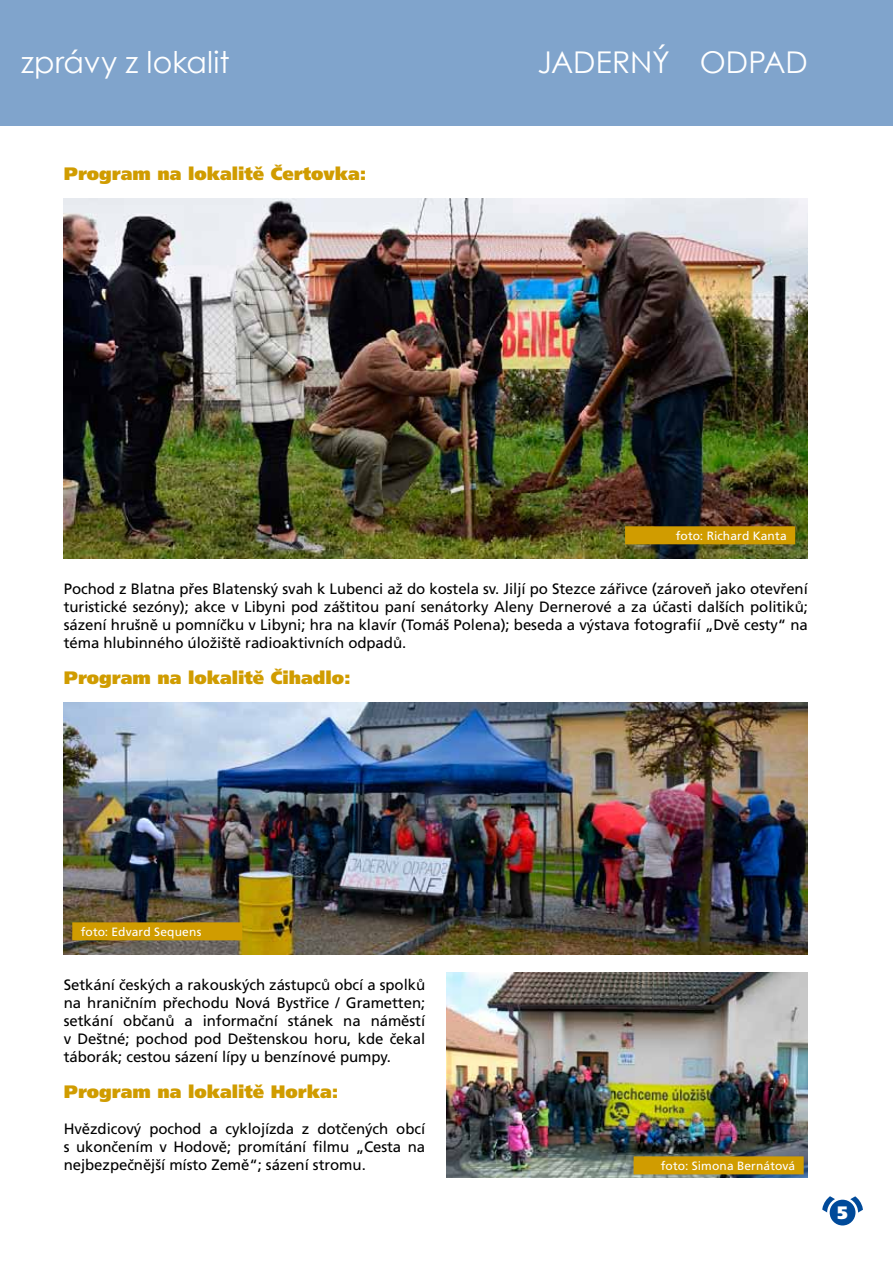
<style>
.page{position:relative;width:893px;height:1263px;background:#fff}
.page>*{position:absolute;margin:0;border:0;box-sizing:border-box;transform-origin:0 0}
.t1{font:30px "Century Gothic";letter-spacing:-.005em;color:#fff}
.t2{font:900 18px "Frutiger CE";color:#d09c00}
.t3{font:900 18px "Frutiger CE";color:#fff}
.t4{font:15px/18px "Frutiger CE";letter-spacing:-.005em;color:#000;text-align:justify}
.t5{font:12px "Frutiger CE";letter-spacing:.01em;color:#fff}
</style>
<div class="page">
<svg style="left:822px;top:1196px;width:14px;height:17px"></svg>
<svg style="left:849px;top:1196px;width:14px;height:17px"></svg>
<div style="left:830px;top:1200px;width:25px;height:25px;background:#004a9a;border-radius:50%"></div>
<div style="left:0;top:0;width:893px;height:126px;background:#80a4cc"></div>
<hr style="left:0;top:0;width:1px;height:126px;background:#004a9a">
<img style="left:64px;top:198px;width:744px;height:360px">
<img style="left:64px;top:702px;width:744px;height:252px">
<img style="left:446px;top:972px;width:362px;height:206px">
<div style="left:625px;top:526px;width:170px;height:18px;background:#d09c00"></div>
<div style="left:72px;top:922px;width:170px;height:18px;background:#d09c00"></div>
<div style="left:634px;top:1156px;width:170px;height:18px;background:#d09c00"></div>
<h1 class="t1" style="left:21px;top:41px;width:210px">zprávy z lokalit</h1>
<h1 class="t1" style="left:537px;top:41px;width:272px">Jaderný odpad</h1>
<p class="t2" style="left:64px;top:163px;width:304px">Program na lokalitě Čertovka:</p>
<p class="t5" style="left:676px;top:529px;width:112px">foto: Richard Kanta</p>
<p class="t4" style="left:64px;top:580px;width:746px">Pochod z Blatna přes Blatenský svah k Lubenci až do kostela sv. Jiljí po Stezce zářivce (zároveň jako otevření turistické sezóny); akce v Libyni pod záštitou paní senátorky Aleny Dernerové a za účasti dalších politiků; sázení hrušně u pomníčku v Libyni; hra na klavír (Tomáš Polena); beseda a výstava fotografií „Dvě cesty“ na téma hlubinného úložiště radioaktivních odpadů.</p>
<p class="t2" style="left:64px;top:667px;width:289px">Program na lokalitě Čihadlo:</p>
<p class="t5" style="left:81px;top:925px;width:122px">foto: Edvard Sequens</p>
<p class="t4" style="left:64px;top:976px;width:363px">Setkání českých a rakouských zástupců obcí a spolků na hraničním přechodu Nová Bystřice / Grametten; setkání občanů a informační stánek na náměstí v Deštné; pochod pod Deštenskou horu, kde čekal táborák; cestou sázení lípy u benzínové pumpy.</p>
<p class="t2" style="left:64px;top:1081px;width:276px">Program na lokalitě Horka:</p>
<p class="t4" style="left:64px;top:1120px;width:363px">Hvězdicový pochod a cyklojízda z dotčených obcí s ukončením v Hodově; promítání filmu „Cesta na nejbezpečnější místo Země“; sázení stromu.</p>
<p class="t5" style="left:661px;top:1159px;width:136px">foto: Simona Bernátová</p>
<p class="t3" style="left:837px;top:1203px;width:12px">5</p>
</div>
